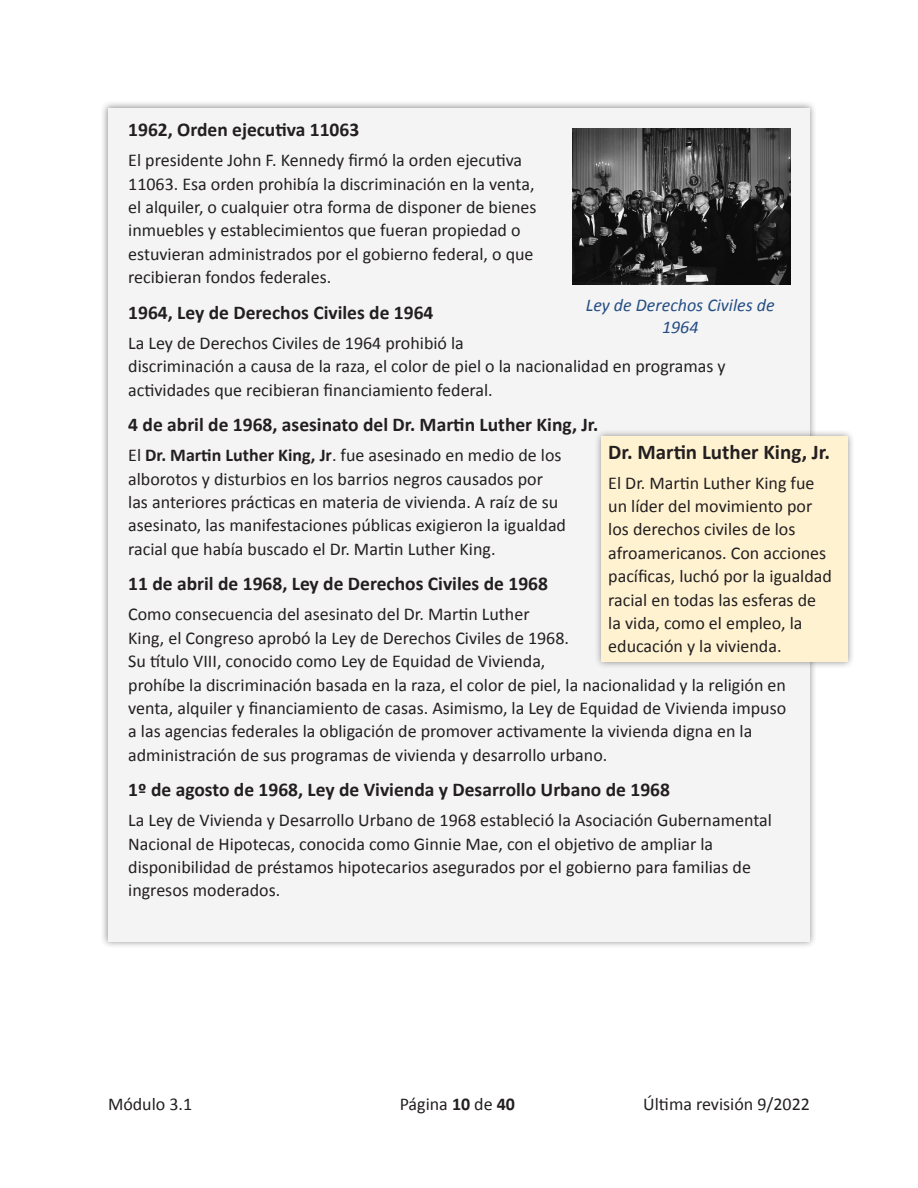
<style>
.page{position:relative;width:918px;height:1188px;background:#fff}
.page>*{position:absolute;margin:0;border:0;box-sizing:border-box;transform-origin:0 0}
.t1{font:700 21px "Calibri";color:#231f20}
.Heading_5{font:700 19.5px "Calibri";color:#231f20}
.t2{font:18px/23.4px "Calibri";color:#231f20}
.t3{font:italic 18px/21.6px "Calibri";color:#254e84;text-align:center}
.s1{font-weight:700}
</style>
<div class="page">
<div style="left:101px;top:101px;width:717px;height:848px;background:#231f20;opacity:.5"></div>
<div style="left:108px;top:108px;width:702px;height:834px;background:#f4f4f4"></div>
<div style="left:594px;top:429px;width:261px;height:240px;background:#231f20;opacity:.5"></div>
<div style="left:602px;top:436px;width:246px;height:226px;background:#fff2d1"></div>
<img style="left:573px;top:129px;width:218px;height:155px">
<h5 class="Heading_5" style="left:128px;top:117px;width:233px">1962, Orden ejecutiva 11063</h5>
<p class="t2" style="left:128px;top:149px;width:410px">El presidente John F. Kennedy firmó la orden ejecutiva 11063. Esa orden prohibía la discriminación en la venta, el alquiler, o cualquier otra forma de disponer de bienes inmuebles y establecimientos que fueran propiedad o estuvieran administrados por el gobierno federal, o que recibieran fondos federales.</p>
<h5 class="Heading_5" style="left:128px;top:300px;width:307px">1964, Ley de Derechos Civiles de 1964</h5>
<p class="t2" style="left:128px;top:331px;width:599px">La Ley de Derechos Civiles de 1964 prohibió la<br>discriminación a causa de la raza, el color de piel o la nacionalidad en programas y actividades que recibieran financiamiento federal.</p>
<h5 class="Heading_5" style="left:128px;top:412px;width:472px">4 de abril de 1968, asesinato del Dr. Martin Luther King, Jr.</h5>
<p class="t2" style="left:128px;top:444px;width:439px">El <span class="s1">Dr. Martin Luther King, Jr</span>. fue asesinado en medio de los alborotos y disturbios en los barrios negros causados por las anteriores prácticas en materia de vivienda. A raíz de su asesinato, las manifestaciones públicas exigieron la igualdad racial que había buscado el Dr. Martin Luther King.</p>
<h5 class="Heading_5" style="left:128px;top:571px;width:421px">11 de abril de 1968, Ley de Derechos Civiles de 1968</h5>
<p class="t2" style="left:128px;top:603px;width:659px">Como consecuencia del asesinato del Dr. Martin Luther<br>King, el Congreso aprobó la Ley de Derechos Civiles de 1968.<br>Su título VIII, conocido como Ley de Equidad de Vivienda,<br>prohíbe la discriminación basada en la raza, el color de piel, la nacionalidad y la religión en venta, alquiler y financiamiento de casas. Asimismo, la Ley de Equidad de Vivienda impuso a las agencias federales la obligación de promover activamente la vivienda digna en la administración de sus programas de vivienda y desarrollo urbano.</p>
<h5 class="Heading_5" style="left:128px;top:777px;width:543px">1º de agosto de 1968, Ley de Vivienda y Desarrollo Urbano de 1968</h5>
<p class="t2" style="left:128px;top:809px;width:645px">La Ley de Vivienda y Desarrollo Urbano de 1968 estableció la Asociación Gubernamental Nacional de Hipotecas, conocida como Ginnie Mae, con el objetivo de ampliar la disponibilidad de préstamos hipotecarios asegurados por el gobierno para familias de ingresos moderados.</p>
<p class="t3" style="left:586px;top:294px;width:190px">Ley de Derechos Civiles de<br>1964</p>
<h4 class="t1" style="left:608px;top:438px;width:223px">Dr. Martin Luther King, Jr.</h4>
<p class="t2" style="left:608px;top:471px;width:225px">El Dr. Martin Luther King fue un líder del movimiento por los derechos civiles de los afroamericanos. Con acciones pacíficas, luchó por la igualdad racial en todas las esferas de la vida, como el empleo, la educación y la vivienda.</p>
<p class="t2" style="left:108px;top:1092px;width:86px">Módulo 3.1</p>
<p class="t2" style="left:400px;top:1092px;width:117px">Página <span class="s1">10</span> de <span class="s1">40</span></p>
<p class="t2" style="left:643px;top:1092px;width:168px">Última revisión 9/2022</p>
</div>
